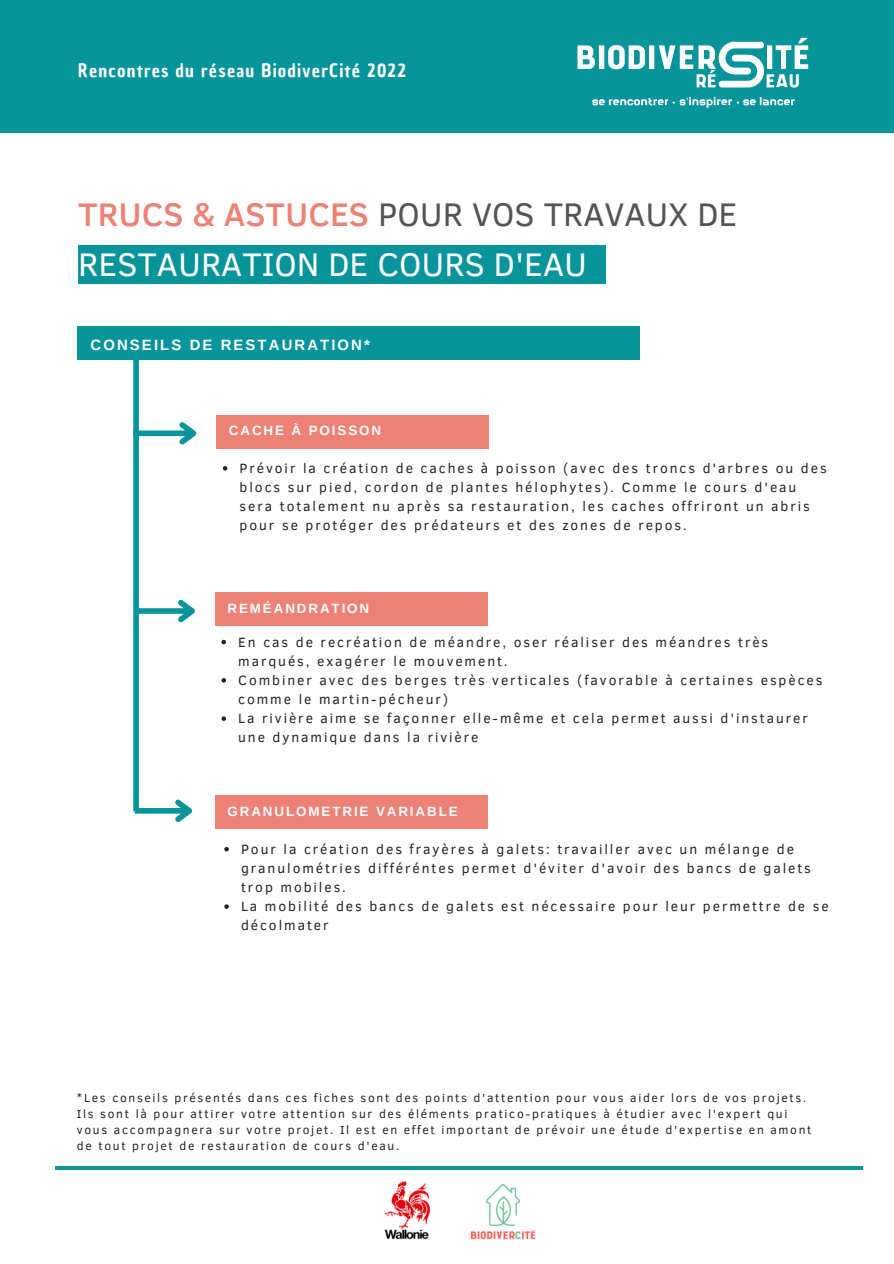
<style>
.page{position:relative;width:894px;height:1264px;background:#fff}
.page>*{position:absolute;margin:0;border:0;box-sizing:border-box;transform-origin:0 0}
.t1{font:33.45px/49.5px "Clear Sans";color:#545454}
.t2{font:18px "Chau Philomene One";letter-spacing:.065em;color:#fff}
.t3{font:700 14.85px "Arimo";letter-spacing:.14em;color:#fff}
.t4{font:13.8px/19.2px "Clear Sans";letter-spacing:.14em;color:#222}
.t5{font:700 13.35px "Arimo";letter-spacing:.14em;color:#fff}
.t6{font:12px/16px "Clear Sans";letter-spacing:.14em;color:#222}
.s1{font-weight:500;color:#ee8175}
.s2{color:#fefefe}
.s3{color:#feffff}
</style>
<div class="page">
<div style="left:0;top:0;width:893px;height:133px;background:#07949b"></div>
<img style="left:577px;top:37px;width:232px;height:71px">
<div style="left:78px;top:245px;width:527px;height:39px;background:#07949b"></div>
<div style="left:77px;top:326px;width:562px;height:34px;background:#07949b"></div>
<div style="left:216px;top:414px;width:272px;height:34px;background:#ee8175"></div>
<div style="left:133px;top:354px;width:6px;height:457px;background:#07949b"></div>
<div style="left:133px;top:430px;width:60px;height:6px;background:#07949b"></div>
<svg style="left:174px;top:422px;width:23px;height:23px"></svg>
<div style="left:135px;top:808px;width:54px;height:5px;background:#07949b"></div>
<svg style="left:170px;top:799px;width:23px;height:23px"></svg>
<svg style="left:223px;top:466px;width:4px;height:4px"></svg>
<div style="left:215px;top:795px;width:272px;height:34px;background:#ee8175"></div>
<svg style="left:224px;top:847px;width:5px;height:4px"></svg>
<svg style="left:224px;top:904px;width:5px;height:4px"></svg>
<div style="left:215px;top:592px;width:272px;height:34px;background:#ee8175"></div>
<div style="left:137px;top:608px;width:55px;height:6px;background:#07949b"></div>
<svg style="left:173px;top:599px;width:22px;height:24px"></svg>
<svg style="left:221px;top:640px;width:5px;height:4px"></svg>
<svg style="left:221px;top:678px;width:5px;height:4px"></svg>
<svg style="left:221px;top:716px;width:5px;height:5px"></svg>
<hr style="left:55px;top:1166px;width:807px;height:3px;background:#07949b">
<img style="left:384px;top:1181px;width:47px;height:59px">
<img style="left:470px;top:1184px;width:65px;height:56px">
<h2 class="t2" style="left:78px;top:58px;width:329px">Rencontres du réseau BiodiverCité 2022</h2>
<h1 class="t1" style="left:78px;top:188px;width:660px"><span class="s1">TRUCS &amp; ASTUCES</span> POUR VOS TRAVAUX DE<br><span class="s2">RESTAURATION</span> <span class="s3">DE COURS D'EAU</span></h1>
<p class="t3" style="left:91px;top:336px;width:281px">CONSEILS DE RESTAURATION*</p>
<p class="t5" style="left:229px;top:423px;width:154px">CACHE À POISSON</p>
<p class="t4" style="left:239px;top:457px;width:588px">Prévoir la création de caches à poisson (avec des troncs d'arbres ou des blocs sur pied, cordon de plantes hélophytes). Comme le cours d'eau sera totalement nu après sa restauration, les caches offriront un abris pour se protéger des prédateurs et des zones de repos.</p>
<p class="t5" style="left:227px;top:600px;width:143px">REMÉANDRATION</p>
<p class="t4" style="left:238px;top:631px;width:585px">En cas de recréation de méandre, oser réaliser des méandres très marqués, exagérer le mouvement.<br>Combiner avec des berges très verticales (favorable à certaines espèces comme le martin-pécheur)<br>La rivière aime se façonner elle-même et cela permet aussi d'instaurer une dynamique dans la rivière</p>
<p class="t5" style="left:227px;top:803px;width:232px">GRANULOMETRIE VARIABLE</p>
<p class="t4" style="left:241px;top:838px;width:589px">Pour la création des frayères à galets: travailler avec un mélange de granulométries différéntes permet d'éviter d'avoir des bancs de galets trop mobiles.<br>La mobilité des bancs de galets est nécessaire pour leur permettre de se décolmater</p>
<p class="t6" style="left:77px;top:1089px;width:736px">*Les conseils présentés dans ces fiches sont des points d'attention pour vous aider lors de vos projets.<br>Ils sont là pour attirer votre attention sur des éléments pratico-pratiques à étudier avec l'expert qui vous accompagnera sur votre projet. Il est en effet important de prévoir une étude d'expertise en amont de tout projet de restauration de cours d'eau.</p>
</div>
